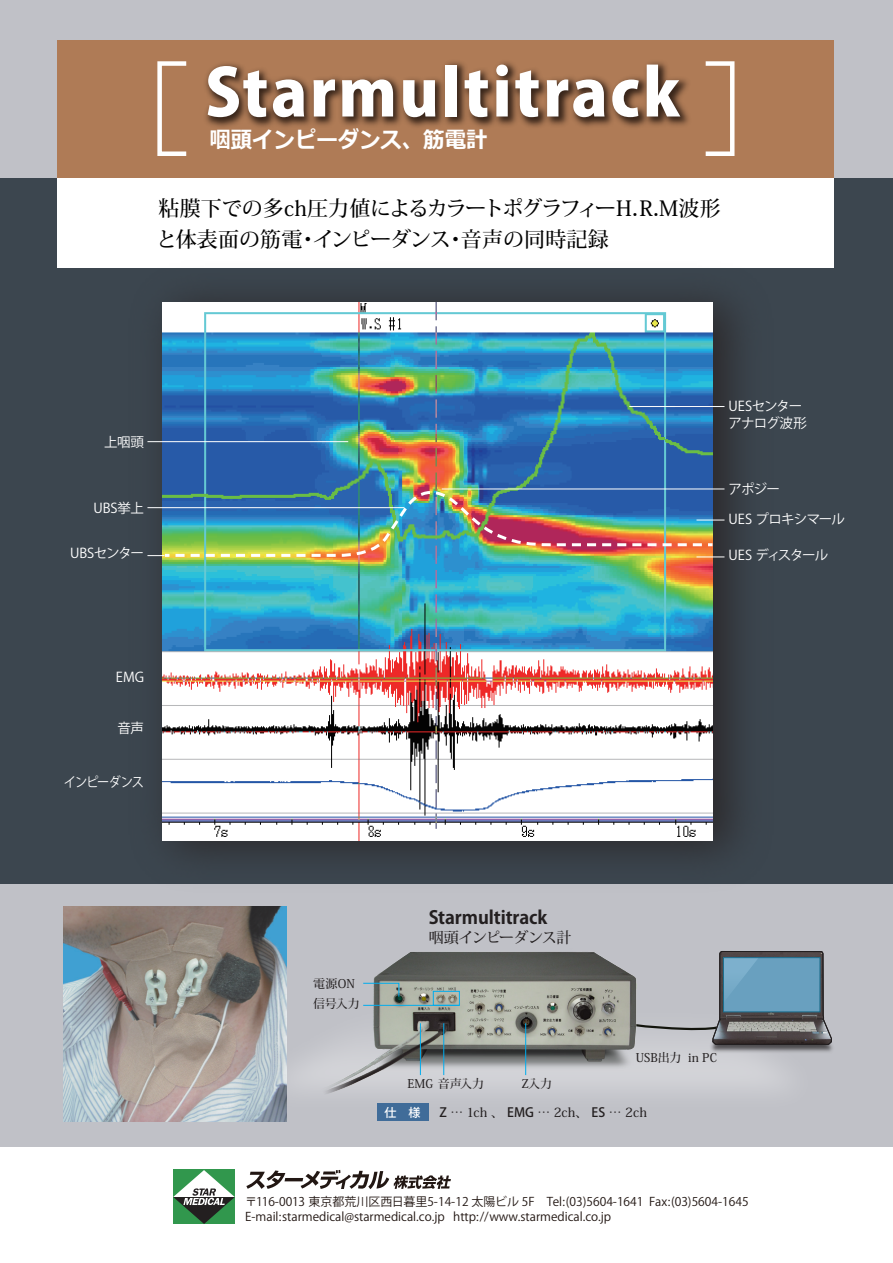
<style>
.page{position:relative;width:893px;height:1263px;background:#fff}
.page>*{position:absolute;margin:0;border:0;box-sizing:border-box;transform-origin:0 0}
.t1{font:800 64.5px "Koz Go Pr 6 N";letter-spacing:.04em;color:#fff}
.t2{font:700 22.5px "Meiryo";color:#fff;scale:.95 1}
.t3{font:500 21px/31.5px "Koz Min Pr 6 N";color:#000}
.t4{font:700 18px "Koz Go Pr 6 N";letter-spacing:-.005em;color:#231f20}
.t5{font:500 15px "Koz Min Pr 6 N";letter-spacing:-.05em;color:#231f20}
.t6{font:13.5px/16.5px "Koz Go Pr 6 N";letter-spacing:-.05em;color:#fff}
.t7{font:13.5px "Koz Go Pr 6 N";letter-spacing:-.09em;color:#fff}
.t8{font:13.5px "Koz Go Pr 6 N";letter-spacing:-.07em;color:#fff;scale:.9 1}
.t9{font:500 12.75px "Koz Min Pr 6 N";letter-spacing:.005em;color:#231f20}
.t10{font:12px/15px "Koz Go Pr 6 N";color:#221713}
.t11{font:500 12px "Koz Min Pr 6 N";color:#231f20}
.t12{font:500 12px "Koz Go Pr 6 N";color:#fff}
.s1{font-family:"Koz Go Pr 6 N"}
</style>
<div class="page">
<div style="left:0;top:0;width:893px;height:1146px;background:#c0c1c7"></div>
<div style="left:0;top:178px;width:893px;height:706px;background:#3c464f"></div>
<div style="left:58px;top:40px;width:776px;height:195px;background:#af7b56"></div>
<div style="left:58px;top:178px;width:776px;height:90px;background:#fff"></div>
<img style="left:147px;top:295px;width:593px;height:563px">
<img style="left:219px;top:1058px;width:99px;height:64px">
<img style="left:318px;top:952px;width:341px;height:141px">
<img style="left:659px;top:1046px;width:174px;height:43px">
<svg style="left:712px;top:635px;width:120px;height:431px"></svg>
<svg style="left:579px;top:845px;width:253px;height:205px"></svg>
<div style="left:723px;top:957px;width:97px;height:55px;border:1px solid #1c6f8e"></div>
<img style="left:163px;top:302px;width:550px;height:538px">
<hr style="left:147px;top:441px;width:201px;height:1px;background:#fff">
<hr style="left:629px;top:406px;width:95px;height:1px;background:#fff">
<svg style="left:147px;top:484px;width:577px;height:74px;background:#668889"></svg>
<hr style="left:525px;top:1023px;width:1px;height:52px;background:#00aced">
<hr style="left:443px;top:1023px;width:1px;height:52px;background:#00aced">
<div style="left:433px;top:991px;width:27px;height:15px;border:1px solid #00aced"></div>
<hr style="left:363px;top:1005px;width:96px;height:1px;background:#00aced">
<svg style="left:362px;top:982px;width:38px;height:15px"></svg>
<hr style="left:420px;top:1023px;width:1px;height:52px;background:#00aced">
<svg style="left:173px;top:1170px;width:62px;height:54px"></svg>
<svg style="left:246px;top:1170px;width:205px;height:19px"></svg>
<img style="left:64px;top:906px;width:223px;height:215px">
<hr style="left:442px;top:489px;width:282px;height:1px;background:#fff">
<div style="left:377px;top:1103px;width:52px;height:18px;background:#406c99"></div>
<img style="left:157px;top:61px;width:578px;height:95px">
<h1 class="t1" style="left:205px;top:57px;width:476px">Starmultitrack</h1>
<h2 class="t2" style="left:210px;top:124px;width:294px">咽頭インピーダンス、筋電計</h2>
<h3 class="t3" style="left:156px;top:193px;width:566px">粘膜下での多ch圧力値によるカラートポグラフィーH．R．M波形と体表面の筋電・インピーダンス・音声の同時記録</h3>
<p class="t6" style="left:104px;top:434px;width:42px">上咽頭</p>
<p class="t6" style="left:94px;top:500px;width:52px">UBS挙上</p>
<p class="t6" style="left:729px;top:398px;width:80px">UESセンターアナログ波形</p>
<p class="t6" style="left:729px;top:481px;width:53px">アポジー</p>
<p class="t6" style="left:729px;top:511px;width:118px">UES プロキシマール</p>
<p class="t6" style="left:70px;top:545px;width:76px">UBSセンター</p>
<p class="t7" style="left:729px;top:547px;width:101px">UES ディスタール</p>
<p class="t6" style="left:116px;top:669px;width:30px">EMG</p>
<p class="t6" style="left:117px;top:720px;width:28px">音声</p>
<p class="t8" style="left:64px;top:774px;width:91px">インピーダンス</p>
<h3 class="t4" style="left:429px;top:907px;width:120px">Starmultitrack</h3>
<p class="t11" style="left:313px;top:976px;width:44px">電源ON</p>
<p class="t11" style="left:313px;top:997px;width:48px">信号入力</p>
<p class="t5" style="left:429px;top:929px;width:144px">咽頭インピーダンス計</p>
<p class="t11" style="left:407px;top:1076px;width:78px">EMG 音声入力</p>
<p class="t11" style="left:522px;top:1076px;width:32px">Z入力</p>
<p class="t11" style="left:636px;top:1051px;width:83px">USB出力 in PC</p>
<p class="t12" style="left:384px;top:1105px;width:37px">仕　様</p>
<p class="t9" style="left:439px;top:1105px;width:209px"><span class="s1">Z</span> … 1ch 、 <span class="s1">EMG</span> … 2ch、 <span class="s1">ES</span> … 2ch</p>
<p class="t10" style="left:245px;top:1194px;width:505px">〒116-0013 東京都荒川区西日暮里5-14-12 太陽ビル 5F　Tel:(03)5604-1641 Fax:(03)5604-1645<br>E-mail:starmedical@starmedical.co.jp http://www.starmedical.co.jp</p>
</div>
